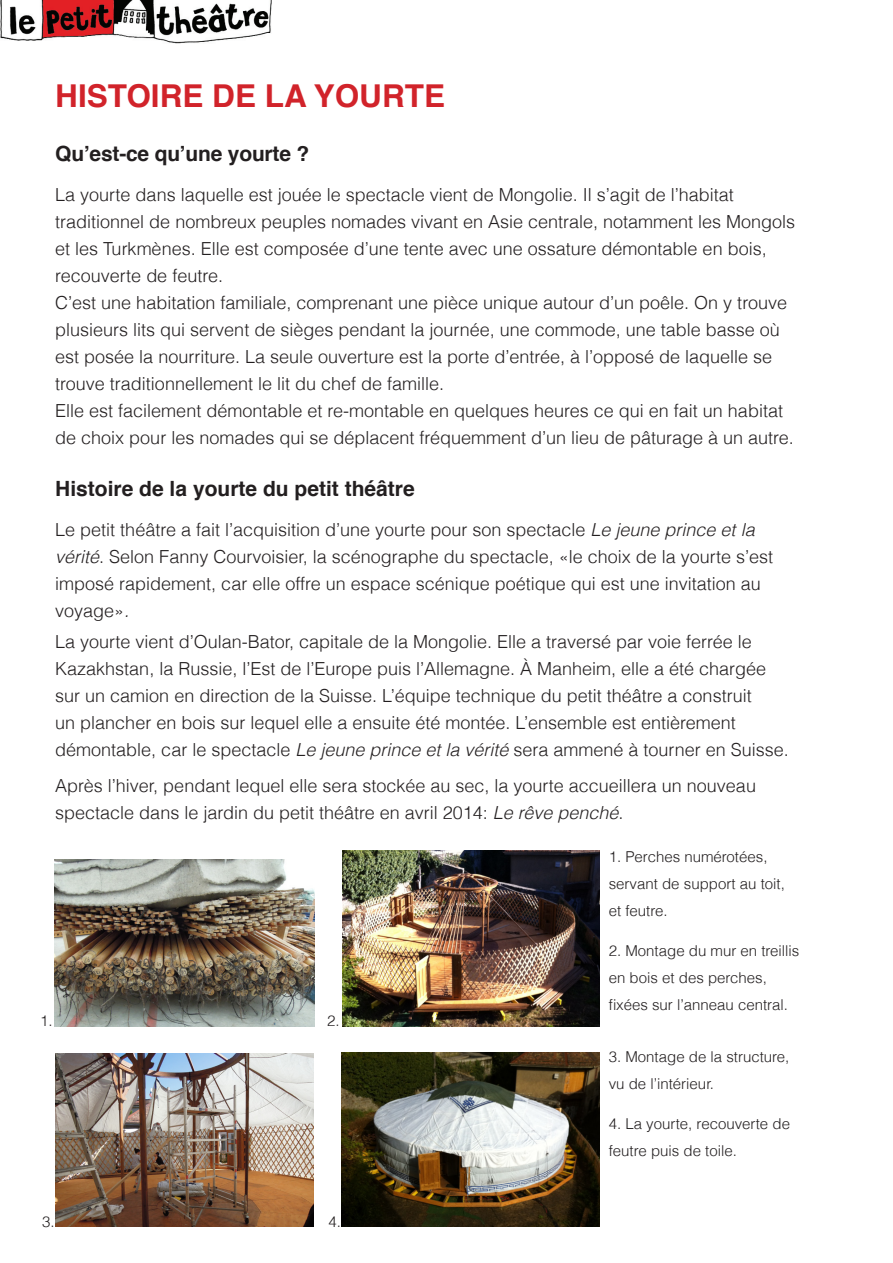
<style>
.page{position:relative;width:893px;height:1263px;background:#fff}
.page>*{position:absolute;margin:0;border:0;box-sizing:border-box;transform-origin:0 0}
.titre_chapitre{font:700 31.5px "Helvetica";color:#d1232a}
.Moyen_titre{font:700 21px "Helvetica";color:#231f20}
.normal_liste{font:300 18px/27px "Helvetica";color:#231f20}
.normal_programme_péd{font:300 18px/27px "Helvetica";color:#231f20}
.normal_liste-2{font:300 15px/27px "Helvetica";color:#231f20}
.normal_programme_péd-2{font:300 15px "Helvetica";color:#231f20}
.s1{font-style:italic}
</style>
<div class="page">
<img style="left:56px;top:1053px;width:257px;height:174px">
<img style="left:55px;top:860px;width:259px;height:166px">
<img style="left:342px;top:851px;width:258px;height:175px">
<img style="left:342px;top:1052px;width:257px;height:175px">
<img style="left:0;top:0;width:271px;height:43px">
<p class="titre_chapitre" style="left:55px;top:70px;width:391px">HISTOIRE DE LA YOURTE</p>
<p class="Moyen_titre" style="left:55px;top:137px;width:256px">Qu’est-ce qu’une yourte ?</p>
<p class="normal_liste" style="left:55px;top:181px;width:741px">La yourte dans laquelle est jouée le spectacle vient de Mongolie. Il s’agit de l’habitat traditionnel de nombreux peuples nomades vivant en Asie centrale, notamment les Mongols et les Turkmènes. Elle est composée d’une tente avec une ossature démontable en bois, recouverte de feutre.</p>
<p class="normal_liste" style="left:55px;top:289px;width:733px">C’est une habitation familiale, comprenant une pièce unique autour d’un poêle. On y trouve plusieurs lits qui servent de sièges pendant la journée, une commode, une table basse où est posée la nourriture. La seule ouverture est la porte d’entrée, à l’opposé de laquelle se trouve traditionnellement le lit du chef de famille.</p>
<p class="normal_liste" style="left:55px;top:397px;width:740px">Elle est facilement démontable et re-montable en quelques heures ce qui en fait un habitat de choix pour les nomades qui se déplacent fréquemment d’un lieu de pâturage à un autre.</p>
<p class="Moyen_titre" style="left:55px;top:472px;width:361px">Histoire de la yourte du petit théâtre</p>
<p class="normal_programme_péd" style="left:55px;top:516px;width:719px">Le petit théâtre a fait l’acquisition d’une yourte pour son spectacle <span class="s1">Le jeune prince et la vérité</span>. Selon Fanny Courvoisier, la scénographe du spectacle, «le choix de la yourte s’est imposé rapidement, car elle offre un espace scénique poétique qui est une invitation au voyage»<span class="s1">.</span></p>
<p class="normal_programme_péd" style="left:55px;top:628px;width:735px">La yourte vient d’Oulan-Bator, capitale de la Mongolie. Elle a traversé par voie ferrée le Kazakhstan, la Russie, l’Est de l’Europe puis l’Allemagne. À Manheim, elle a été chargée sur un camion en direction de la Suisse. L’équipe technique du petit théâtre a construit<br>un plancher en bois sur lequel elle a ensuite été montée. L’ensemble est entièrement démontable, car le spectacle <span class="s1">Le jeune prince et la vérité</span> sera ammené à tourner en Suisse.</p>
<p class="normal_liste" style="left:55px;top:772px;width:702px">Après l’hiver, pendant lequel elle sera stockée au sec, la yourte accueillera un nouveau spectacle dans le jardin du petit théâtre en avril 2014: <span class="s1">Le rêve penché</span>.</p>
<p class="normal_liste-2" style="left:609px;top:843px;width:178px">1. Perches numérotées, servant de support au toit, et feutre.</p>
<p class="normal_liste-2" style="left:609px;top:937px;width:192px">2. Montage du mur en treillis en bois et des perches, fixées sur l’anneau central.</p>
<p class="normal_programme_péd-2" style="left:40px;top:1011px;width:14px">1.</p>
<p class="normal_programme_péd-2" style="left:327px;top:1011px;width:14px">2.</p>
<p class="normal_programme_péd-2" style="left:42px;top:1212px;width:14px">3.</p>
<p class="normal_programme_péd-2" style="left:328px;top:1212px;width:14px">4.</p>
<p class="normal_liste-2" style="left:609px;top:1043px;width:182px">3. Montage de la structure, vu de l’intérieur.</p>
<p class="normal_liste-2" style="left:609px;top:1110px;width:183px">4. La yourte, recouverte de feutre puis de toile.</p>
</div>
